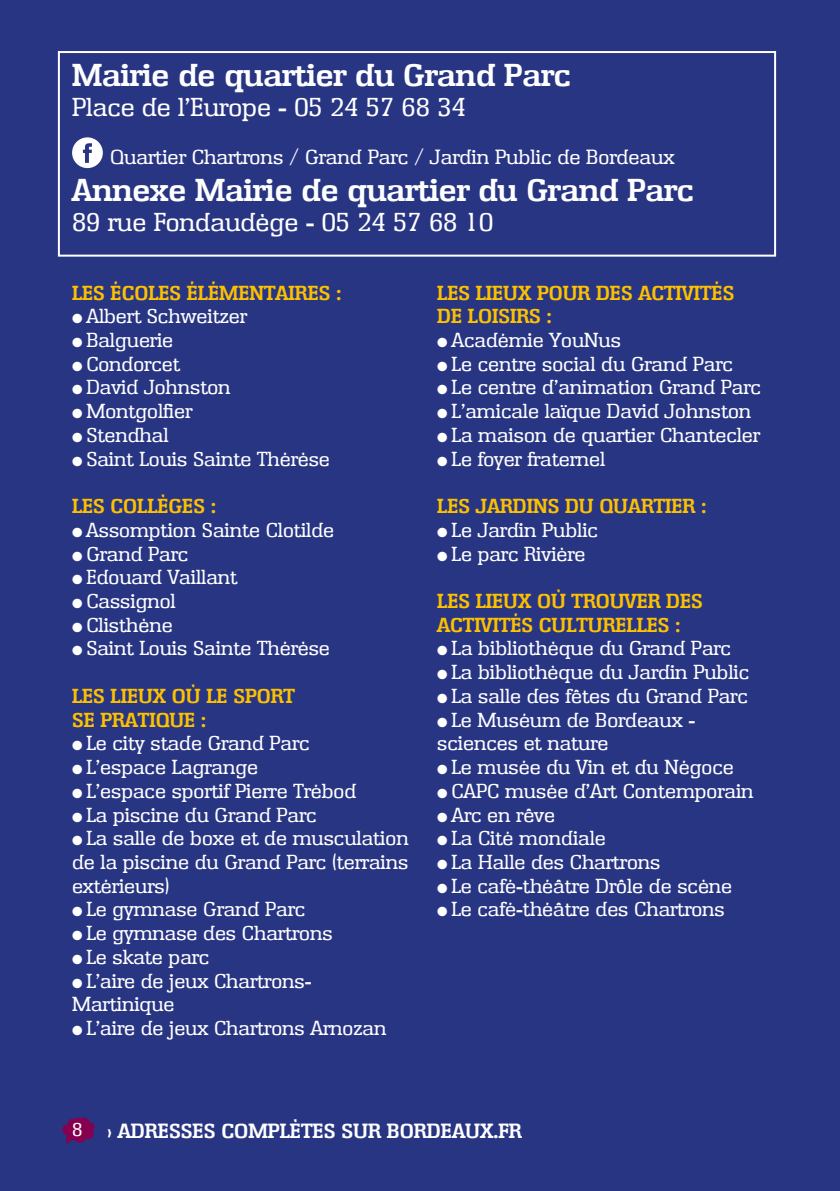
<style>
.page{position:relative;width:840px;height:1191px;background:#fff}
.page>*{position:absolute;margin:0;border:0;box-sizing:border-box;transform-origin:0 0}
.t1{font:600 30.8px "Enschede";color:#fff}
.t2{font:25.2px "Enschede";color:#fff}
.t3{font:20px "Enschede";color:#fff}
.t4{font:600 20px "Enschede";color:#fff}
.t5{font:19.8px/23.8px "Enschede";color:#fff}
.t6{font:600 19.8px/23.8px "Enschede";color:#fdc100}
.t7{font:18.4px "Enschede";color:#fff}
</style>
<div class="page">
<div style="left:0;top:0;width:839px;height:1191px;background:#283583"></div>
<svg style="left:62px;top:1117px;width:33px;height:28px"></svg>
<div style="left:58px;top:51px;width:717px;height:206px;border:2px solid #fff"></div>
<svg style="left:72px;top:137px;width:31px;height:31px"></svg>
<h1 class="t1" style="left:72px;top:57px;width:500px">Mairie de quartier du Grand Parc</h1>
<p class="t2" style="left:72px;top:92px;width:395px">Place de l’Europe - 05 24 57 68 34</p>
<p class="t3" style="left:110px;top:145px;width:565px">Quartier Chartrons / Grand Parc / Jardin Public de Bordeaux</p>
<h1 class="t1" style="left:72px;top:171px;width:623px">Annexe Mairie de quartier du Grand Parc</h1>
<p class="t2" style="left:72px;top:207px;width:422px">89 rue Fondaudège - 05 24 57 68 10</p>
<p class="t6" style="left:72px;top:280px;width:271px">LES ÉCOLES ÉLÉMENTAIRES :</p>
<p class="t5" style="left:72px;top:304px;width:176px">● Albert Schweitzer</p>
<p class="t5" style="left:72px;top:328px;width:103px">● Balguerie</p>
<p class="t5" style="left:72px;top:352px;width:109px">● Condorcet</p>
<p class="t5" style="left:72px;top:375px;width:160px">● David Johnston</p>
<p class="t5" style="left:72px;top:399px;width:122px">● Montgolfier</p>
<p class="t5" style="left:72px;top:423px;width:98px">● Stendhal</p>
<p class="t5" style="left:72px;top:447px;width:259px">● Saint Louis Sainte Thérèse</p>
<p class="t6" style="left:72px;top:494px;width:145px">LES COLLÈGES :</p>
<p class="t5" style="left:72px;top:518px;width:263px">● Assomption Sainte Clotilde</p>
<p class="t5" style="left:72px;top:541px;width:118px">● Grand Parc</p>
<p class="t5" style="left:72px;top:565px;width:166px">● Edouard Vaillant</p>
<p class="t5" style="left:72px;top:589px;width:105px">● Cassignol</p>
<p class="t5" style="left:72px;top:613px;width:102px">● Clisthène</p>
<p class="t5" style="left:72px;top:636px;width:259px">● Saint Louis Sainte Thérèse</p>
<p class="t6" style="left:72px;top:684px;width:224px">LES LIEUX OÙ LE SPORT<br>SE PRATIQUE :</p>
<p class="t5" style="left:72px;top:731px;width:239px">● Le city stade Grand Parc</p>
<p class="t5" style="left:72px;top:755px;width:187px">● L’espace Lagrange</p>
<p class="t5" style="left:72px;top:779px;width:285px">● L’espace sportif Pierre Trébod</p>
<p class="t5" style="left:72px;top:802px;width:246px">● La piscine du Grand Parc</p>
<p class="t5" style="left:72px;top:826px;width:338px;text-align:justify">● La salle de boxe et de musculation de la piscine du Grand Parc (terrains extérieurs)</p>
<p class="t5" style="left:72px;top:897px;width:234px">● Le gymnase Grand Parc</p>
<p class="t5" style="left:72px;top:921px;width:262px">● Le gymnase des Chartrons</p>
<p class="t5" style="left:72px;top:945px;width:139px">● Le skate parc</p>
<p class="t5" style="left:72px;top:968px;width:241px">● L’aire de jeux Chartrons-<br>Martinique</p>
<p class="t5" style="left:72px;top:1016px;width:316px">● L’aire de jeux Chartrons Arnozan</p>
<p class="t6" style="left:437px;top:280px;width:298px">LES LIEUX POUR DES ACTIVITÉS<br>DE LOISIRS :</p>
<p class="t5" style="left:437px;top:328px;width:185px">● Académie YouNus</p>
<p class="t5" style="left:437px;top:352px;width:297px">● Le centre social du Grand Parc</p>
<p class="t5" style="left:437px;top:375px;width:325px">● Le centre d’animation Grand Parc</p>
<p class="t5" style="left:437px;top:399px;width:315px">● L’amicale laïque David Johnston</p>
<p class="t5" style="left:437px;top:423px;width:324px">● La maison de quartier Chantecler</p>
<p class="t5" style="left:437px;top:447px;width:169px">● Le foyer fraternel</p>
<p class="t6" style="left:437px;top:494px;width:270px">LES JARDINS DU QUARTIER :</p>
<p class="t5" style="left:437px;top:518px;width:162px">● Le Jardin Public</p>
<p class="t5" style="left:437px;top:541px;width:150px">● Le parc Rivière</p>
<p class="t6" style="left:437px;top:589px;width:267px">LES LIEUX OÙ TROUVER DES<br>ACTIVITÉS CULTURELLES :</p>
<p class="t5" style="left:437px;top:636px;width:295px">● La bibliothèque du Grand Parc</p>
<p class="t5" style="left:437px;top:660px;width:313px">● La bibliothèque du Jardin Public</p>
<p class="t5" style="left:437px;top:684px;width:312px">● La salle des fêtes du Grand Parc</p>
<p class="t5" style="left:437px;top:707px;width:259px">● Le Muséum de Bordeaux - sciences et nature</p>
<p class="t5" style="left:437px;top:755px;width:298px">● Le musée du Vin et du Négoce</p>
<p class="t5" style="left:437px;top:779px;width:317px">● CAPC musée d’Art Contemporain</p>
<p class="t5" style="left:437px;top:802px;width:119px">● Arc en rêve</p>
<p class="t5" style="left:437px;top:826px;width:170px">● La Cité mondiale</p>
<p class="t5" style="left:437px;top:850px;width:224px">● La Halle des Chartrons</p>
<p class="t5" style="left:437px;top:873px;width:296px">● Le café-théâtre Drôle de scène</p>
<p class="t5" style="left:437px;top:897px;width:289px">● Le café-théâtre des Chartrons</p>
<p class="t7" style="left:72px;top:1118px;width:12px">8</p>
<p class="t4" style="left:107px;top:1119px;width:415px">&gt; ADRESSES COMPLÈTES SUR BORDEAUX.FR</p>
</div>
